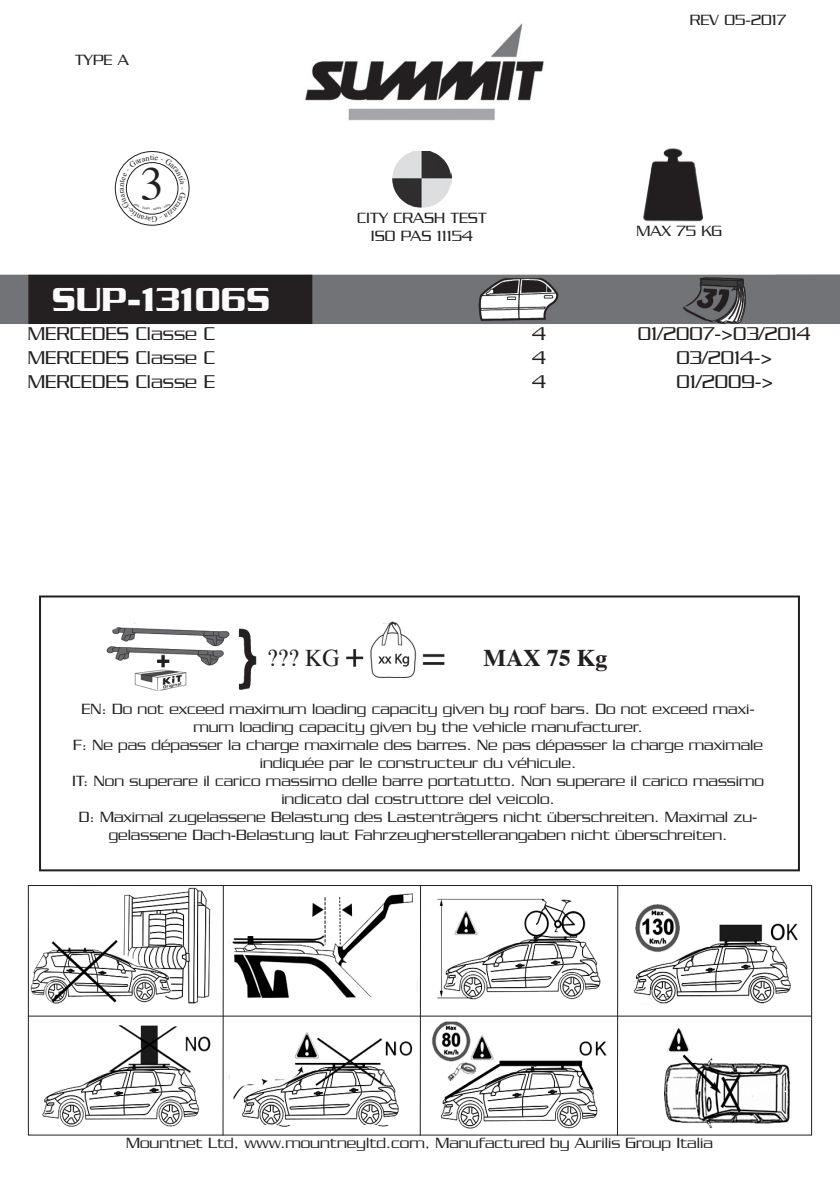
<style>
.page{position:relative;width:840px;height:1191px;background:#fff}
.page>*{position:absolute;margin:0;border:0;box-sizing:border-box;transform-origin:0 0}
.t1{font:47.2px "Times";color:#231f20}
.t2{font:500 36px "Serpentine";color:#fcfcfc}
.t3{font:700 24px "Times";color:#231f20}
.t4{font:24px "Times";color:#231f20}
.t5{font:300 20px "Serpentine";color:#231f20}
.t6{font:300 16px/18px "Serpentine";color:#231f20;text-align:center}
</style>
<div class="page">
<img style="left:0;top:274px;width:839px;height:50px">
<img style="left:106px;top:621px;width:339px;height:70px">
<div style="left:39px;top:595px;width:760px;height:276px;border:2px solid #231f20"></div>
<img style="left:30px;top:887px;width:779px;height:246px">
<div style="left:28px;top:885px;width:783px;height:250px;border:1px solid #231f20"></div>
<hr style="left:222px;top:885px;width:1px;height:250px;background:#231f20">
<hr style="left:419px;top:885px;width:1px;height:250px;background:#231f20">
<hr style="left:616px;top:885px;width:1px;height:250px;background:#231f20">
<hr style="left:28px;top:1015px;width:783px;height:1px;background:#231f20">
<div style="left:115px;top:151px;width:74px;height:75px;border:1px solid #231f20;border-radius:50%"></div>
<img style="left:392px;top:151px;width:59px;height:57px">
<img style="left:643px;top:148px;width:60px;height:74px">
<img style="left:305px;top:23px;width:239px;height:98px">
<svg style="left:120px;top:154px;width:66px;height:68px"></svg>
<p class="t6" style="left:75px;top:51px;width:55px">TYPE A</p>
<h1 class="t1" style="left:140px;top:140px;width:25px">3</h1>
<p class="t2" style="left:52px;top:279px;width:220px">SUP-13106S</p>
<p class="t6" style="left:689px;top:10px;width:98px">REV 05-2017</p>
<p class="t6" style="left:357px;top:209px;width:131px">CITY CRASH TEST</p>
<p class="t6" style="left:371px;top:227px;width:103px">ISO PAS 11154</p>
<p class="t6" style="left:636px;top:222px;width:87px">MAX 75 KG</p>
<p class="t5" style="left:28px;top:322px;width:188px">MERCEDES Classe C</p>
<p class="t5" style="left:532px;top:322px;width:15px">4</p>
<p class="t5" style="left:637px;top:322px;width:174px">01/2007-&gt;03/2014</p>
<p class="t5" style="left:28px;top:346px;width:188px">MERCEDES Classe C</p>
<p class="t5" style="left:532px;top:346px;width:15px">4</p>
<p class="t5" style="left:676px;top:346px;width:97px">03/2014-&gt;</p>
<p class="t5" style="left:28px;top:370px;width:188px">MERCEDES Classe E</p>
<p class="t5" style="left:532px;top:370px;width:15px">4</p>
<p class="t5" style="left:676px;top:370px;width:98px">01/2009-&gt;</p>
<p class="t4" style="left:267px;top:635px;width:74px">??? KG</p>
<p class="t3" style="left:483px;top:634px;width:125px">MAX 75 Kg</p>
<p class="t6" style="left:81px;top:700px;width:674px">EN: Do not exceed maximum loading capacity given by roof bars. Do not exceed maxi&shy;mum loading capacity given by the vehicle manufacturer.</p>
<p class="t6" style="left:73px;top:736px;width:691px">F: Ne pas dépasser la charge maximale des barres. Ne pas dépasser la charge maximale indiquée par le constructeur du véhicule.</p>
<p class="t6" style="left:72px;top:772px;width:693px">IT: Non superare il carico massimo delle barre portatutto. Non superare il carico massimo indicato dal costruttore del veicolo.</p>
<p class="t6" style="left:79px;top:808px;width:680px">D: Maximal zugelassene Belastung des Lastenträgers nicht überschreiten. Maximal zu&shy;gelassene Dach-Belastung laut Fahrzeugherstellerangaben nicht überschreiten.</p>
<p class="t6" style="left:126px;top:1133px;width:588px">Mountnet Ltd, www.mountneyltd.com, Manufactured by Aurilis Group Italia</p>
</div>
